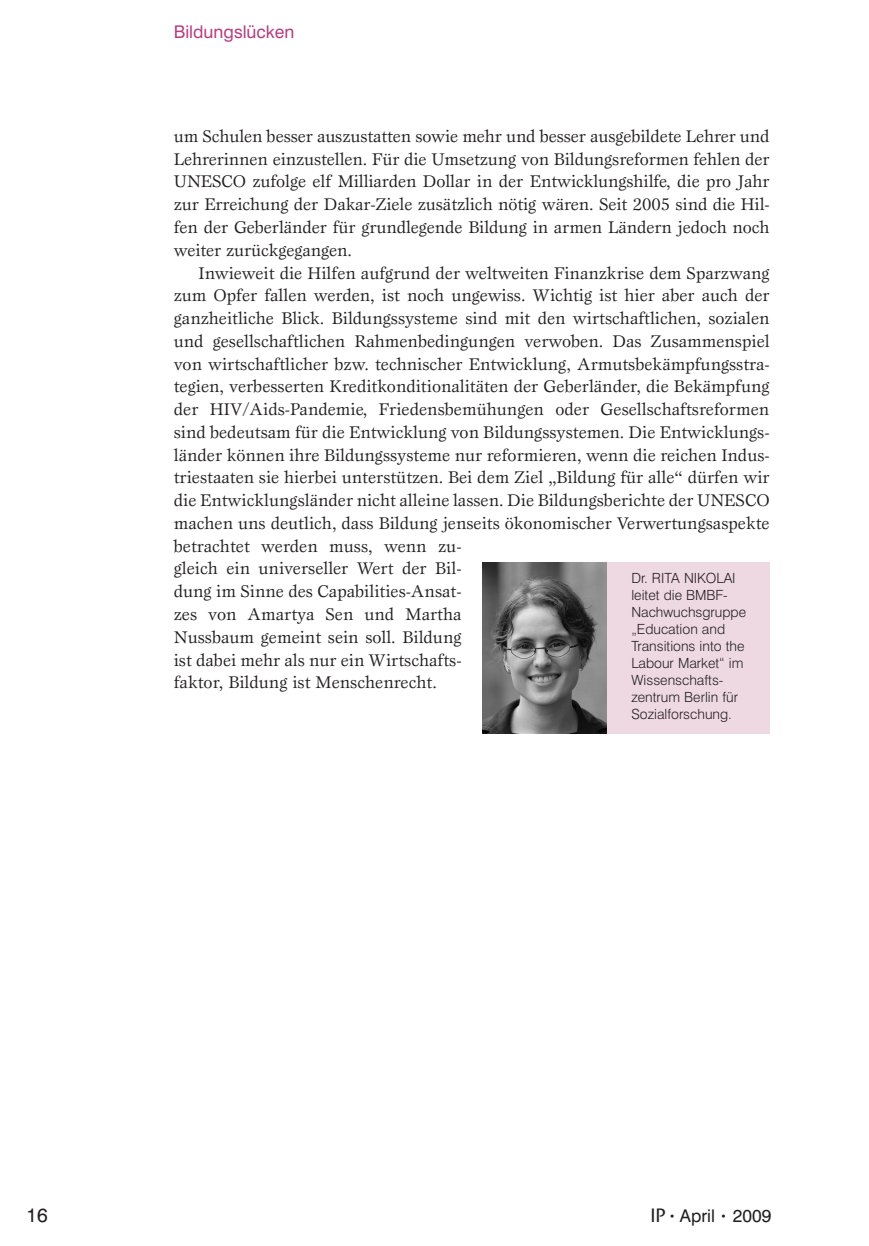
<style>
.page{position:relative;width:869px;height:1246px;background:#fff}
.page>*{position:absolute;margin:0;border:0;box-sizing:border-box;transform-origin:0 0}
.t1{font:19.25px "Swiss 721 BT";color:#231f20}
.t2{font:17.5px/22.8px "Esprit";color:#231f20;text-align:justify}
.t3{font:17.5px "Swiss 721 BT";color:#b53e81}
.t4{font:17.5px "Swiss 721 BT";color:#231f20}
.t5{font:300 14px/17.2px "Swiss 721 BT";color:#231f20}
.s1{font-family:"ITC Stone Sans";font-weight:500;font-size:19.25px}
.s2{font-size:10.5px}
</style>
<div class="page">
<div style="left:482px;top:562px;width:287px;height:171px;background:#eed9e2"></div>
<img style="left:482px;top:562px;width:124px;height:171px">
<p class="t3" style="left:174px;top:21px;width:122px">Bildungslücken</p>
<p class="t2" style="left:174px;top:124px;width:597px">um Schulen besser auszustatten sowie mehr und besser ausgebildete Lehrer und Lehrerinnen einzustellen. Für die Umsetzung von Bildungsreformen fehlen der UNESCO zufolge elf Milliarden Dollar in der Entwicklungshilfe, die pro Jahr zur Erreichung der Dakar-Ziele zusätzlich nötig wären. Seit 2005 sind die Hil&shy;fen der Geberländer für grundlegende Bildung in armen Ländern jedoch noch weiter zurückgegangen.</p>
<p class="t2" style="left:174px;top:261px;width:597px;text-align:left;text-indent:25px">Inwieweit die Hilfen aufgrund der weltweiten Finanzkrise dem Sparzwang zum Opfer fallen werden, ist noch ungewiss. Wichtig ist hier aber auch der ganzheitliche Blick. Bildungssysteme sind mit den wirtschaftlichen, sozialen und gesellschaftlichen Rahmenbedingungen verwoben. Das Zusammenspiel von wirtschaftlicher bzw. technischer Entwicklung, Armutsbekämpfungsstra&shy;tegien, verbesserten Kreditkonditionalitäten der Geberländer, die Bekämpfung der HIV/Aids-Pandemie, Friedensbemühungen oder Gesellschaftsreformen sind bedeutsam für die Entwicklung von Bildungssystemen. Die Entwicklungs&shy;länder können ihre Bildungssysteme nur reformieren, wenn die reichen Indus&shy;triestaaten sie hierbei unterstützen. Bei dem Ziel „Bildung für alle“ dürfen wir die Entwicklungsländer nicht alleine lassen. Die Bildungsberichte der UNESCO machen uns deutlich, dass Bildung jenseits ökonomischer Verwertungsaspekte betrachtet werden muss, wenn zu-<br>gleich ein universeller Wert der Bil-<br>dung im Sinne des Capabilities-Ansat-<br>zes von Amartya Sen und Martha<br>Nussbaum gemeint sein soll. Bildung<br>ist dabei mehr als nur ein Wirtschafts-<br>faktor, Bildung ist Menschenrecht.</p>
<p class="t5" style="left:631px;top:569px;width:116px">Dr. RITA NIKOLAI leitet die BMBF-<br>Nachwuchsgruppe „Education and<br>Transitions into the<br>Labour Market“ im<br>Wissenschafts&shy;zentrum Berlin für<br>Sozialforschung.</p>
<p class="t1" style="left:27px;top:1202px;width:23px">16</p>
<p class="t4" style="left:650px;top:1204px;width:122px"><span class="s1">IP</span> <span class="s2">•</span> April <span class="s2">•</span> 2009</p>
</div>
